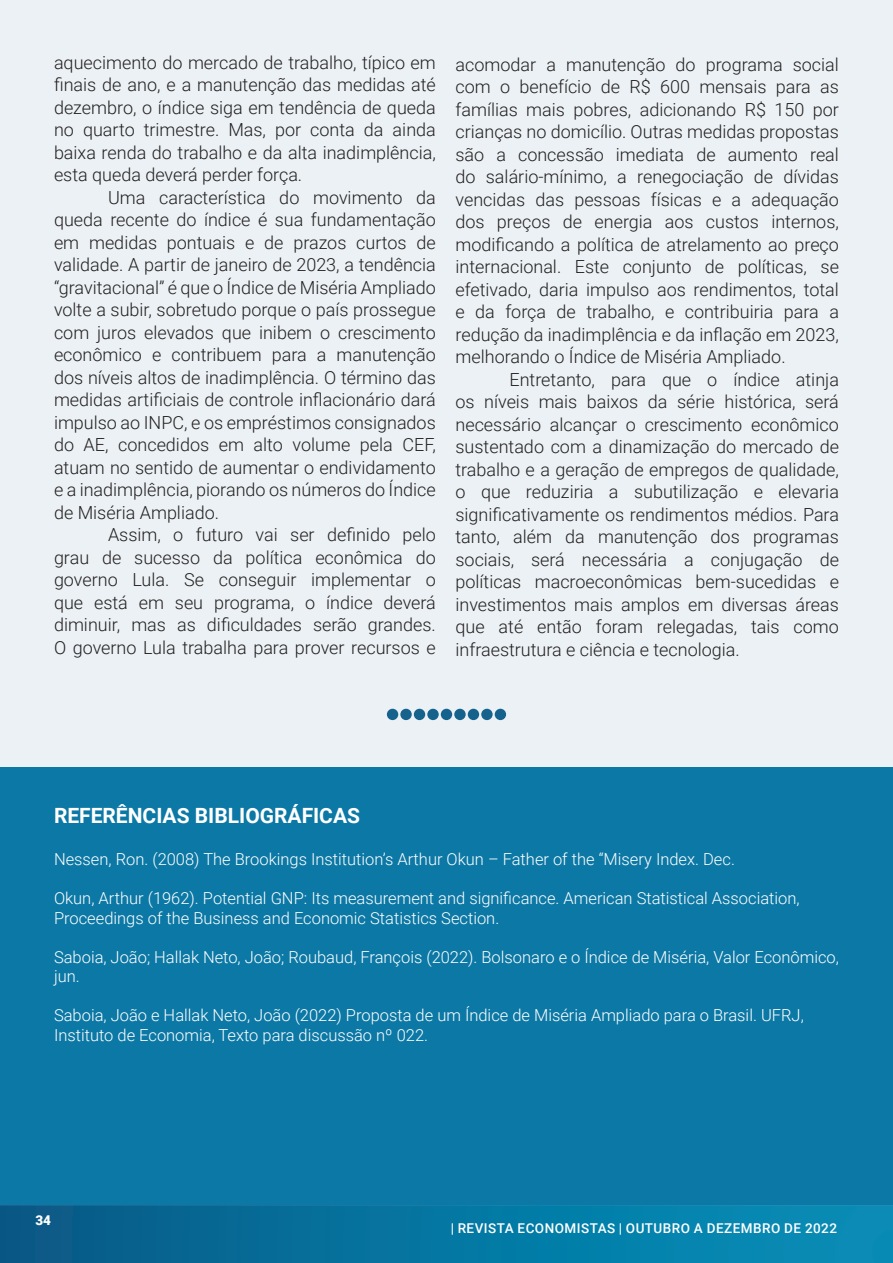
<style>
.page{position:relative;width:893px;height:1263px;background:#fff}
.page>*{position:absolute;margin:0;border:0;box-sizing:border-box;transform-origin:0 0}
.t1{font:700 21px "Roboto";color:#fff}
.t2{font:300 18px/22.5px "Roboto";color:#231f20;text-align:justify}
.t3{font:300 16.5px/19.5px "Roboto";color:#fff}
.t4{font:500 13.5px "Roboto";letter-spacing:.035em;color:#fff}
.t5{font:900 13.5px "Roboto";color:#fff}
</style>
<div class="page">
<div style="left:0;top:1205px;width:893px;height:58px;background:linear-gradient(to right,#075a87,#0591ba)"></div>
<div style="left:0;top:0;width:893px;height:1205px;background:#ebf1f4"></div>
<div style="left:0;top:767px;width:893px;height:438px;background:#0c78a5"></div>
<div style="left:387px;top:709px;width:11px;height:11px;background:#15628d;border-radius:50%"></div>
<div style="left:400px;top:709px;width:12px;height:11px;background:#15628d;border-radius:50%"></div>
<div style="left:414px;top:709px;width:11px;height:11px;background:#15628d;border-radius:50%"></div>
<div style="left:427px;top:709px;width:12px;height:11px;background:#15628d;border-radius:50%"></div>
<div style="left:441px;top:709px;width:11px;height:11px;background:#15628d;border-radius:50%"></div>
<div style="left:454px;top:709px;width:12px;height:11px;background:#15628d;border-radius:50%"></div>
<div style="left:468px;top:709px;width:11px;height:11px;background:#15628d;border-radius:50%"></div>
<div style="left:481px;top:709px;width:12px;height:11px;background:#15628d;border-radius:50%"></div>
<div style="left:495px;top:709px;width:11px;height:11px;background:#15628d;border-radius:50%"></div>
<p class="t2" style="left:54px;top:50px;width:383px">aquecimento do mercado de trabalho, típico em finais de ano, e a manutenção das medidas até dezembro, o índice siga em tendência de queda no quarto trimestre. Mas, por conta da ainda baixa renda do trabalho e da alta inadimplência, esta queda deverá perder força.</p>
<p class="t2" style="left:54px;top:185px;width:383px;text-indent:54px">Uma característica do movimento da queda recente do índice é sua fundamentação em medidas pontuais e de prazos curtos de validade. A partir de janeiro de 2023, a tendência “gravitacional” é que o Índice de Miséria Ampliado volte a subir, sobretudo porque o país prossegue com juros elevados que inibem o crescimento econômico e contribuem para a manutenção dos níveis altos de inadimplência. O término das medidas artificiais de controle inflacionário dará impulso ao INPC, e os empréstimos consignados do AE, concedidos em alto volume pela CEF, atuam no sentido de aumentar o endividamento e a inadimplência, piorando os números do Índice de Miséria Ampliado.</p>
<p class="t2" style="left:54px;top:523px;width:383px;text-indent:54px">Assim, o futuro vai ser definido pelo grau de sucesso da política econômica do governo Lula. Se conseguir implementar o que está em seu programa, o índice deverá diminuir, mas as dificuldades serão grandes.<br>O governo Lula trabalha para prover recursos e</p>
<p class="t2" style="left:455px;top:53px;width:385px">acomodar a manutenção do programa social com o benefício de R$ 600 mensais para as famílias mais pobres, adicionando R$ 150 por crianças no domicílio. Outras medidas propostas são a concessão imediata de aumento real do salário-mínimo, a renegociação de dívidas vencidas das pessoas físicas e a adequação dos preços de energia aos custos internos, modificando a política de atrelamento ao preço internacional. Este conjunto de políticas, se efetivado, daria impulso aos rendimentos, total e da força de trabalho, e contribuiria para a redução da inadimplência e da inflação em 2023, melhorando o Índice de Miséria Ampliado.</p>
<p class="t2" style="left:455px;top:368px;width:385px;text-indent:54px">Entretanto, para que o índice atinja os níveis mais baixos da série histórica, será necessário alcançar o crescimento econômico sustentado com a dinamização do mercado de trabalho e a geração de empregos de qualidade, o que reduziria a subutilização e elevaria significativamente os rendimentos médios. Para tanto, além da manutenção dos programas sociais, será necessária a conjugação de políticas macroeconômicas bem-sucedidas e investimentos mais amplos em diversas áreas que até então foram relegadas, tais como infraestrutura e ciência e tecnologia.</p>
<p class="t1" style="left:54px;top:801px;width:308px">REFERÊNCIAS BIBLIOGRÁFICAS</p>
<p class="t3" style="left:54px;top:849px;width:682px">Nessen, Ron. (2008) The Brookings Institution’s Arthur Okun – Father of the “Misery Index. Dec.</p>
<p class="t3" style="left:54px;top:888px;width:747px">Okun, Arthur (1962). Potential GNP: Its measurement and significance. American Statistical Association,<br>Proceedings of the Business and Economic Statistics Section.</p>
<p class="t3" style="left:54px;top:946px;width:786px">Saboia, João; Hallak Neto, João; Roubaud, François (2022). Bolsonaro e o Índice de Miséria, Valor Econômico, jun.</p>
<p class="t3" style="left:54px;top:1005px;width:751px">Saboia, João e Hallak Neto, João (2022) Proposta de um Índice de Miséria Ampliado para o Brasil. UFRJ,<br>Instituto de Economia, Texto para discussão nº 022.</p>
<p class="t5" style="left:35px;top:1211px;width:17px">34</p>
<p class="t4" style="left:451px;top:1218px;width:388px">| REVISTA ECONOMISTAS | OUTUBRO A DEZEMBRO DE 2022</p>
</div>
